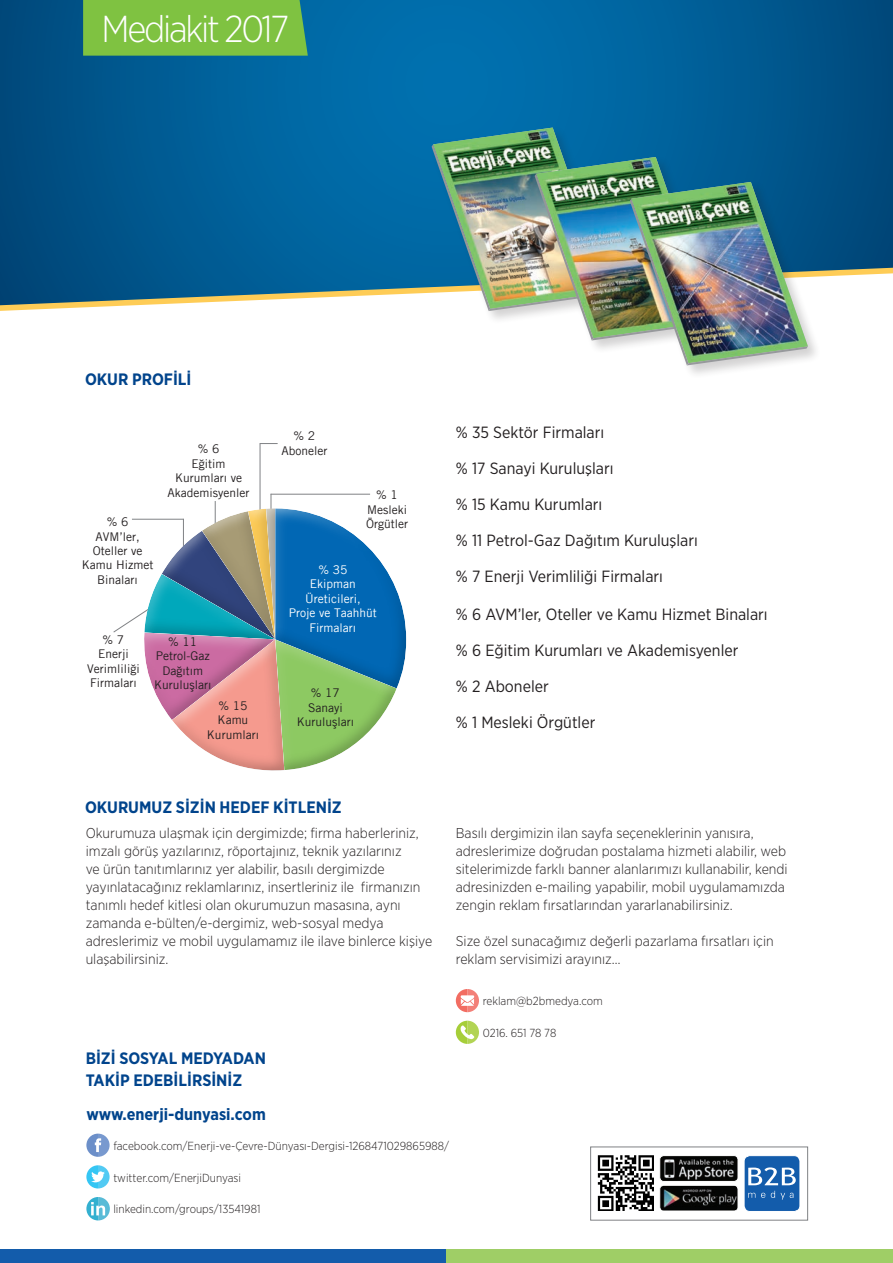
<style>
.page{position:relative;width:893px;height:1263px;background:#fff}
.page>*{position:absolute;margin:0;border:0;box-sizing:border-box;transform-origin:0 0}
.t1{font:300 37.5px "Gotham Narrow";letter-spacing:-.06em;color:#fff}
.t2{font:700 16.5px/22.5px "Gotham Narrow";color:#01448c}
.t3{font:16.2px "Gotham Narrow";color:#231f20}
.t4{font:300 14.25px/18px "Gotham Narrow";color:#231f20}
.t5{font:12px/14.4px "Trade Gothic TR";color:#231f20;text-align:center}
.t6{font:12px/14.4px "Trade Gothic TR";color:#fff;text-align:center}
.t7{font:300 11.7px "Gotham Narrow";color:#231f20}
</style>
<div class="page">
<svg style="left:0;top:0;width:893px;height:305px;background:#086297"></svg>
<div style="left:83px;top:0;width:225px;height:56px;background:#7fc241"></div>
<div style="left:0;top:1250px;width:446px;height:13px;background:#135cab"></div>
<div style="left:446px;top:1250px;width:447px;height:13px;background:#9fce66"></div>
<div style="left:590px;top:1146px;width:218px;height:74px;border:1px solid #808285"></div>
<img style="left:661px;top:1157px;width:75px;height:23px">
<div style="left:659px;top:1155px;width:79px;height:27px;border:1px solid #fff;border-radius:4px"></div>
<img style="left:661px;top:1187px;width:77px;height:24px">
<div style="left:659px;top:1185px;width:79px;height:26px;border:1px solid #fff;border-radius:4px"></div>
<div style="left:744px;top:1155px;width:56px;height:56px;background:#135cab;border-radius:6px"></div>
<div style="left:744px;top:1155px;width:56px;height:57px;border:1px solid #fff;border-radius:6px"></div>
<svg style="left:748px;top:1193px;width:7px;height:5px"></svg>
<svg style="left:761px;top:1193px;width:4px;height:5px"></svg>
<svg style="left:771px;top:1191px;width:22px;height:9px"></svg>
<svg style="left:748px;top:1167px;width:48px;height:18px"></svg>
<img style="left:598px;top:1155px;width:55px;height:56px">
<svg style="left:456px;top:989px;width:23px;height:23px"></svg>
<svg style="left:456px;top:1021px;width:23px;height:23px"></svg>
<svg style="left:86px;top:1133px;width:24px;height:24px"></svg>
<svg style="left:86px;top:1165px;width:24px;height:23px"></svg>
<svg style="left:86px;top:1197px;width:24px;height:23px"></svg>
<div style="left:430px;top:126px;width:391px;height:253px;background:#231f20;opacity:.2"></div>
<img style="left:432px;top:128px;width:376px;height:237px">
<hr style="left:260px;top:443px;width:1px;height:71px;background:#808285">
<svg style="left:261px;top:443px;width:17px;height:1px"></svg>
<hr style="left:271px;top:494px;width:1px;height:35px;background:#808285">
<hr style="left:271px;top:494px;width:99px;height:1px;background:#808285">
<hr style="left:215px;top:501px;width:1px;height:43px;background:#808285">
<svg style="left:113px;top:508px;width:283px;height:263px"></svg>
<div style="left:273px;top:508px;width:111px;height:141px;background:#fff;opacity:.75"></div>
<div style="left:273px;top:529px;width:134px;height:162px;background:#231f20;opacity:.75"></div>
<h1 class="t1" style="left:102px;top:6px;width:189px">Mediakit 2017</h1>
<p class="t2" style="left:85px;top:368px;width:108px">OKUR PROFİLİ</p>
<p class="t5" style="left:168px;top:442px;width:83px">% 6<br>Eğitim<br>Kurumları ve<br>Akademisyenler</p>
<p class="t5" style="left:281px;top:429px;width:48px">% 2<br>Aboneler</p>
<p class="t5" style="left:367px;top:488px;width:41px">% 1<br>Mesleki</p>
<p class="t5" style="left:107px;top:514px;width:23px">% 6</p>
<p class="t5" style="left:366px;top:516px;width:43px">Örgütler</p>
<p class="t5" style="left:82px;top:529px;width:73px">AVM’ler,<br>Oteller ve<br>Kamu Hizmet<br>Binaları</p>
<p class="t6" style="left:289px;top:562px;width:89px">% 35<br>Ekipman<br>Üreticileri,<br>Proje ve Taahhüt<br>Firmaları</p>
<p class="t5" style="left:87px;top:632px;width:54px">% 7<br>Enerji<br>Verimliliği<br>Firmaları</p>
<p class="t5" style="left:154px;top:634px;width:59px">% 11<br>Petrol-Gaz<br>Dağıtım<br>Kuruluşları</p>
<p class="t5" style="left:207px;top:698px;width:54px">% 15<br>Kamu<br>Kurumları</p>
<p class="t5" style="left:297px;top:685px;width:59px">% 17<br>Sanayi<br>Kuruluşları</p>
<p class="t2" style="left:85px;top:795px;width:28px">OKURUMU</p>
<p class="t2" style="left:162px;top:795px;width:181px">Z SIZIN HEDEF KITLENIZ</p>
<p class="t3" style="left:456px;top:423px;width:150px">% 35 Sektör Firmaları</p>
<p class="t3" style="left:456px;top:459px;width:159px">% 17 Sanayi Kuruluşları</p>
<p class="t3" style="left:456px;top:495px;width:148px">% 15 Kamu Kurumları</p>
<p class="t3" style="left:456px;top:531px;width:244px">% 11 Petrol-Gaz Dağıtım Kuruluşları</p>
<p class="t3" style="left:456px;top:567px;width:209px">% 7 Enerji Verimliliği Firmaları</p>
<p class="t3" style="left:456px;top:604px;width:313px">% 6 AVM’ler, Oteller ve Kamu Hizmet Binaları</p>
<p class="t3" style="left:456px;top:640px;width:284px">% 6 Eğitim Kurumları ve Akademisyenler</p>
<p class="t3" style="left:456px;top:676px;width:94px">% 2 Aboneler</p>
<p class="t3" style="left:456px;top:712px;width:141px">% 1 Mesleki Örgütler</p>
<p class="t4" style="left:86px;top:824px;width:348px">Okurumuza ulaşmak için dergimizde; firma haberleriniz, imzalı görüş yazılarınız, röportajınız, teknik yazılarınız<br>ve ürün tanıtımlarınız yer alabilir, basılı dergimizde yayınlatacağınız reklamlarınız, insertleriniz ile firmanızın tanımlı hedef kitlesi olan okurumuzun masasına, aynı zamanda e-bülten/e-dergimiz, web-sosyal medya adreslerimiz ve mobil uygulamamız ile ilave binlerce kişiye ulaşabilirsiniz.</p>
<p class="t4" style="left:456px;top:824px;width:333px">Basılı dergimizin ilan sayfa seçeneklerinin yanısıra, adreslerimize doğrudan postalama hizmeti alabilir, web sitelerimizde farklı banner alanlarımızı kullanabilir, kendi adresinizden e-mailing yapabilir, mobil uygulamamızda zengin reklam fırsatlarından yararlanabilirsiniz.</p>
<p class="t4" style="left:456px;top:932px;width:319px">Size özel sunacağımız değerli pazarlama fırsatları için reklam servisimizi arayınız…</p>
<p class="t2" style="left:86px;top:1046px;width:182px">BIZI SOSY AL MEDYADAN<br>TAKIP EDEBI LIRSI</p>
<p class="t2" style="left:86px;top:1063px;width:181px;line-height:34.3px;text-indent:130px">NIZ<br>WWW.ENERJI-DUNYASI.COM</p>
<p class="t7" style="left:113px;top:1138px;width:337px">facebook.com/Enerji-ve-Çevre-Dünyası-Dergisi-1268471029865988/</p>
<p class="t7" style="left:113px;top:1170px;width:129px">twitter.com/EnerjiDunyasi</p>
<p class="t7" style="left:113px;top:1202px;width:149px">linkedin.com/groups/13541981</p>
<p class="t7" style="left:483px;top:994px;width:122px">reklam@b2bmedya.com</p>
<p class="t7" style="left:483px;top:1026px;width:75px">0216. 651 78 78</p>
</div>
